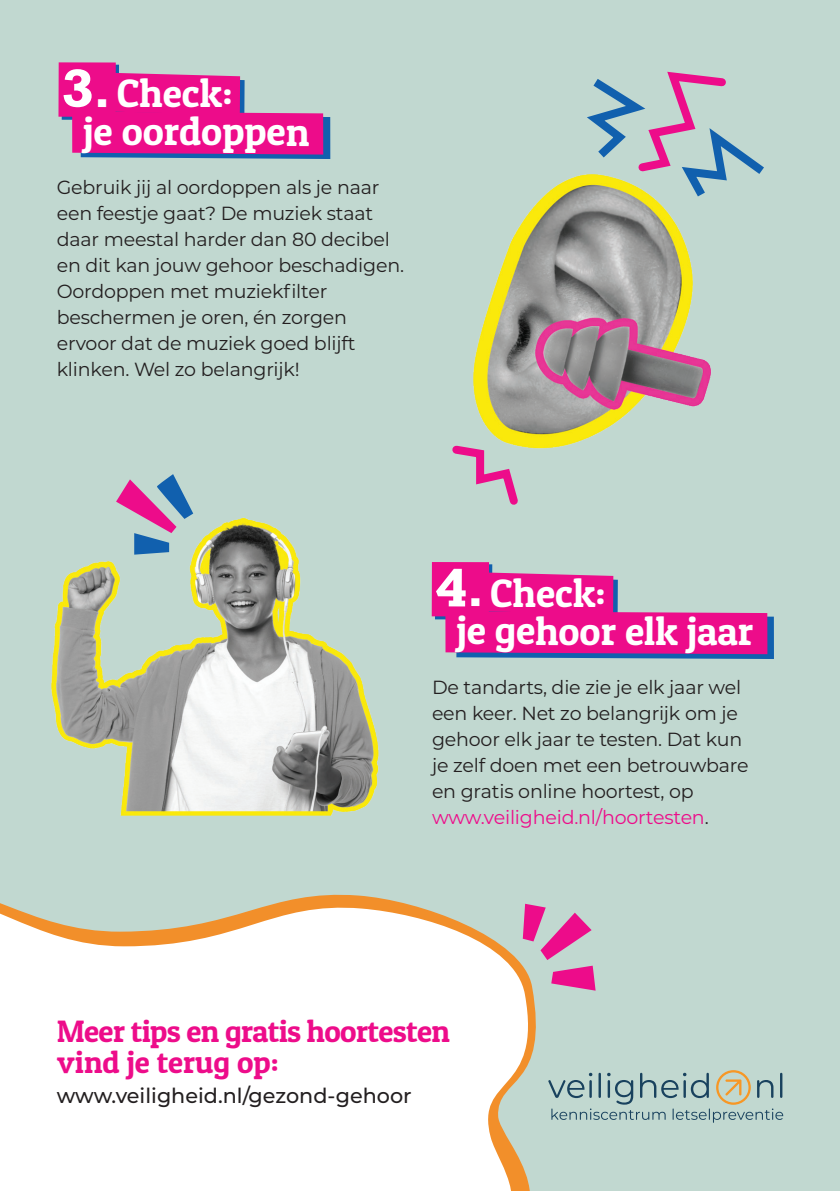
<style>
.page{position:relative;width:840px;height:1191px;background:#fff}
.page>*{position:absolute;margin:0;border:0;box-sizing:border-box;transform-origin:0 0}
.t1{font:700 50.2px "Rockwell";color:#fff}
.t2{font:39.8px "Patua One";letter-spacing:-.005em;color:#fff}
.t3{font:31px/30px "Patua One";letter-spacing:-.02em;color:#ed0c8a}
.t4{font:500 20.8px "Montserrat";color:#231f20}
.t5{font:19px/26px "Montserrat";letter-spacing:-.01em;color:#231f20}
.s1{font-size:45.2px}
.s2{color:#ed0c8a}
</style>
<div class="page">
<div style="left:0;top:0;width:839px;height:1191px;background:#c1d8d0"></div>
<svg style="left:0;top:894px;width:536px;height:297px;background:#f8f4ee"></svg>
<svg style="left:434px;top:564px;width:58px;height:55px"></svg>
<svg style="left:72px;top:73px;width:258px;height:86px"></svg>
<svg style="left:445px;top:572px;width:328px;height:87px"></svg>
<div style="left:58px;top:62px;width:58px;height:55px;background:#ed0c8a"></div>
<div style="left:431px;top:562px;width:57px;height:54px;background:#ed0c8a"></div>
<img style="left:473px;top:176px;width:238px;height:273px">
<img style="left:51px;top:513px;width:328px;height:303px">
<svg style="left:548px;top:1070px;width:234px;height:52px"></svg>
<svg style="left:522px;top:903px;width:73px;height:87px"></svg>
<svg style="left:577px;top:71px;width:187px;height:134px"></svg>
<svg style="left:452px;top:440px;width:71px;height:65px"></svg>
<svg style="left:116px;top:474px;width:77px;height:80px"></svg>
<h1 class="t1" style="left:62px;top:56px;width:51px">3<span class="s1">.</span></h1>
<h2 class="t2" style="left:117px;top:69px;width:117px">Check:</h2>
<h2 class="t2" style="left:83px;top:106px;width:228px">je oordoppen</h2>
<p class="t5" style="left:57px;top:174px;width:348px">Gebruik jij al oordoppen als je naar een feestje gaat? De muziek staat daar meestal harder dan 80 decibel en dit kan jouw gehoor beschadigen.<br>Oordoppen met muziekfilter beschermen je oren, én zorgen ervoor dat de muziek goed blijft klinken. Wel zo belangrijk!</p>
<h1 class="t1" style="left:435px;top:555px;width:51px">4<span class="s1">.</span></h1>
<h2 class="t2" style="left:490px;top:568px;width:117px">Check:</h2>
<h2 class="t2" style="left:456px;top:606px;width:298px">je gehoor elk jaar</h2>
<p class="t5" style="left:432px;top:674px;width:318px">De tandarts, die zie je elk jaar wel een keer. Net zo belangrijk om je gehoor elk jaar te testen. Dat kun je zelf doen met een betrouwbare en gratis online hoortest, op <span class="s2">www.veiligheid.nl/hoortesten</span>.</p>
<h3 class="t3" style="left:57px;top:1016px;width:394px">Meer tips en gratis hoortesten vind je terug op:</h3>
<p class="t4" style="left:57px;top:1080px;width:356px">www.veiligheid.nl/gezond-gehoor</p>
</div>
